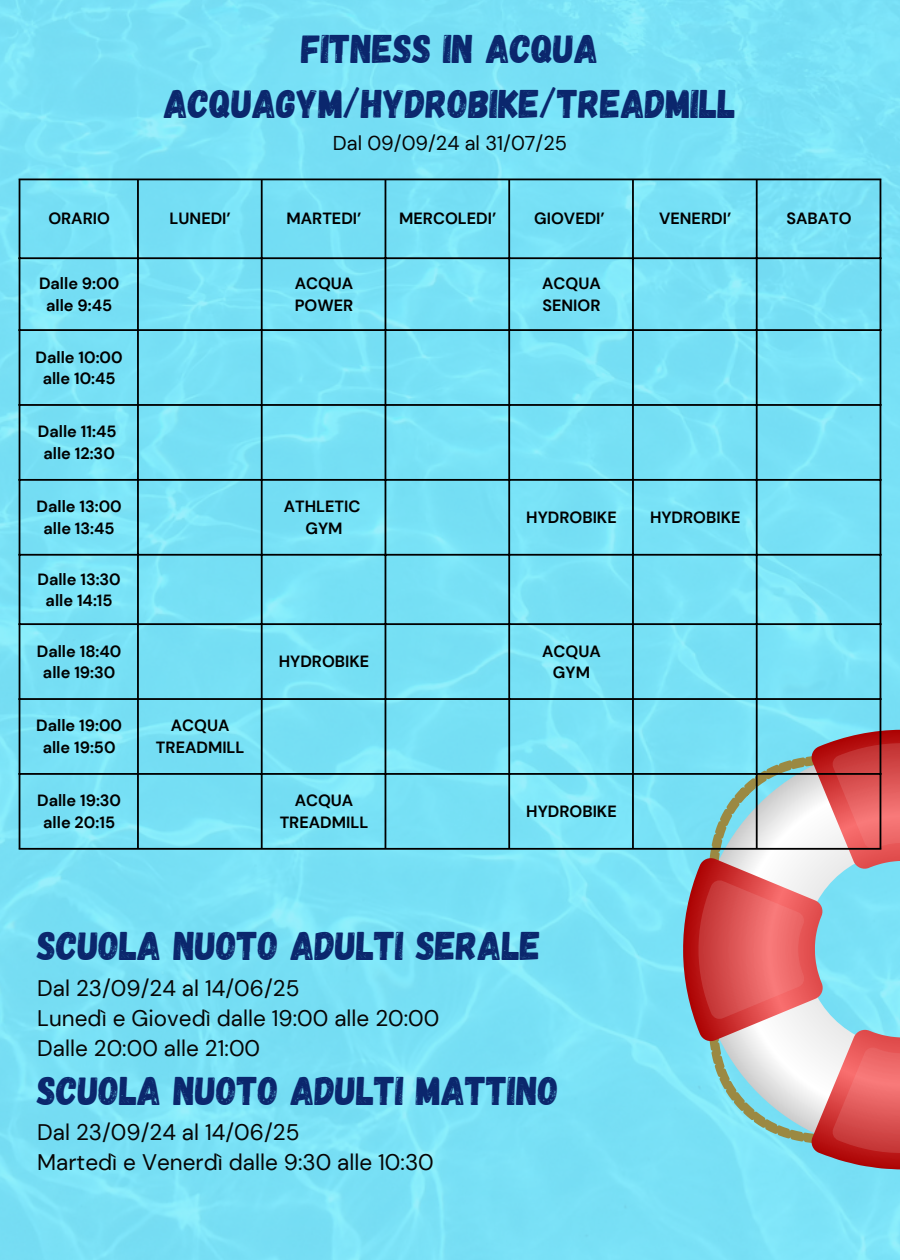
<style>
.page{position:relative;width:900px;height:1260px;background:#fff}
.page>*{position:absolute;margin:0;border:0;box-sizing:border-box;transform-origin:0 0}
.t1{font:40px/55px "Gagalin";color:#0b276d;text-align:center}
.t2{font:22.5px "DM Sans";color:#060505}
.t3{font:20px "DM Sans";color:#060505}
.t4{font:700 16.25px "DM Sans";color:#000}
</style>
<div class="page">
<img style="left:0;top:0;width:900px;height:1260px">
<svg style="left:677px;top:723px;width:223px;height:447px;background:#81c3d5"></svg>
<svg style="left:683px;top:936px;width:1px;height:14px"></svg>
<svg style="left:694px;top:738px;width:206px;height:420px;background:#bda4a9"></svg>
<hr style="left:19px;top:180px;width:1px;height:668px;background:#000">
<hr style="left:137px;top:180px;width:2px;height:668px;background:#000">
<hr style="left:261px;top:180px;width:2px;height:668px;background:#000">
<hr style="left:385px;top:180px;width:1px;height:668px;background:#000">
<hr style="left:508px;top:180px;width:2px;height:668px;background:#000">
<hr style="left:632px;top:180px;width:2px;height:668px;background:#000">
<hr style="left:756px;top:180px;width:2px;height:668px;background:#000">
<hr style="left:880px;top:180px;width:1px;height:668px;background:#000">
<hr style="left:19px;top:179px;width:862px;height:1px;background:#000">
<hr style="left:19px;top:257px;width:862px;height:2px;background:#000">
<hr style="left:19px;top:329px;width:862px;height:2px;background:#000">
<hr style="left:19px;top:404px;width:862px;height:2px;background:#000">
<hr style="left:19px;top:479px;width:862px;height:2px;background:#000">
<hr style="left:19px;top:554px;width:862px;height:2px;background:#000">
<hr style="left:19px;top:623px;width:862px;height:2px;background:#000">
<hr style="left:19px;top:698px;width:862px;height:2px;background:#000">
<hr style="left:19px;top:773px;width:862px;height:2px;background:#000">
<hr style="left:19px;top:848px;width:862px;height:2px;background:#000">
<p class="t1" style="left:164px;top:19px;width:573px">FITNESS IN ACQUA<br>ACQUAGYM/HYDROBIKE/TREADMILL</p>
<p class="t3" style="left:333px;top:130px;width:236px">Dal 09/09/24 al 31/07/25</p>
<h1 class="t4" style="left:48px;top:208px;width:63px">ORARIO</h1>
<p class="t4" style="left:170px;top:208px;width:63px">LUNEDI’</p>
<p class="t4" style="left:287px;top:208px;width:76px">MARTEDI’</p>
<p class="t4" style="left:399px;top:208px;width:99px">MERCOLEDI’</p>
<p class="t4" style="left:534px;top:208px;width:72px">GIOVEDI’</p>
<p class="t4" style="left:659px;top:208px;width:74px">VENERDI’</p>
<p class="t4" style="left:786px;top:208px;width:67px">SABATO</p>
<p class="t4" style="left:39px;top:273px;width:82px">Dalle 9:00</p>
<p class="t4" style="left:46px;top:295px;width:68px">alle 9:45</p>
<p class="t4" style="left:36px;top:346px;width:89px">Dalle 10:00</p>
<p class="t4" style="left:43px;top:368px;width:74px">alle 10:45</p>
<p class="t4" style="left:38px;top:421px;width:80px">Dalle 11:45</p>
<p class="t4" style="left:43px;top:443px;width:73px">alle 12:30</p>
<p class="t4" style="left:37px;top:496px;width:87px">Dalle 13:00</p>
<p class="t4" style="left:44px;top:518px;width:73px">alle 13:45</p>
<p class="t4" style="left:37px;top:568px;width:85px">Dalle 13:30</p>
<p class="t4" style="left:46px;top:590px;width:69px">alle 14:15</p>
<p class="t4" style="left:37px;top:640px;width:86px">Dalle 18:40</p>
<p class="t4" style="left:43px;top:662px;width:74px">alle 19:30</p>
<p class="t4" style="left:36px;top:715px;width:87px">Dalle 19:00</p>
<p class="t4" style="left:43px;top:737px;width:74px">alle 19:50</p>
<p class="t4" style="left:37px;top:790px;width:85px">Dalle 19:30</p>
<p class="t4" style="left:43px;top:812px;width:73px">alle 20:15</p>
<p class="t4" style="left:171px;top:715px;width:60px">ACQUA</p>
<p class="t4" style="left:156px;top:737px;width:90px">TREADMILL</p>
<p class="t4" style="left:295px;top:273px;width:60px">ACQUA</p>
<p class="t4" style="left:295px;top:295px;width:60px">POWER</p>
<p class="t4" style="left:284px;top:496px;width:78px">ATHLETIC</p>
<p class="t4" style="left:305px;top:518px;width:39px">GYM</p>
<p class="t4" style="left:279px;top:651px;width:92px">HYDROBIKE</p>
<p class="t4" style="left:295px;top:790px;width:60px">ACQUA</p>
<p class="t4" style="left:280px;top:812px;width:90px">TREADMILL</p>
<p class="t4" style="left:542px;top:273px;width:60px">ACQUA</p>
<p class="t4" style="left:542px;top:295px;width:60px">SENIOR</p>
<p class="t4" style="left:526px;top:507px;width:92px">HYDROBIKE</p>
<p class="t4" style="left:650px;top:507px;width:92px">HYDROBIKE</p>
<p class="t4" style="left:542px;top:640px;width:60px">ACQUA</p>
<p class="t4" style="left:553px;top:662px;width:39px">GYM</p>
<p class="t4" style="left:526px;top:801px;width:92px">HYDROBIKE</p>
<p class="t1" style="left:37px;top:917px;width:505px">SCUOLA NUOTO ADULTI SERALE</p>
<p class="t2" style="left:37px;top:974px;width:264px">Dal 23/09/24 al 14/06/25</p>
<p class="t2" style="left:37px;top:1004px;width:404px">Lunedì e Giovedì dalle 19:00 alle 20:00</p>
<p class="t2" style="left:37px;top:1034px;width:224px">Dalle 20:00 alle 21:00</p>
<p class="t1" style="left:37px;top:1061px;width:523px">SCUOLA NUOTO ADULTI MATTINO</p>
<p class="t2" style="left:37px;top:1118px;width:264px">Dal 23/09/24 al 14/06/25</p>
<p class="t2" style="left:37px;top:1148px;width:398px">Martedì e Venerdì dalle 9:30 alle 10:30</p>
</div>
